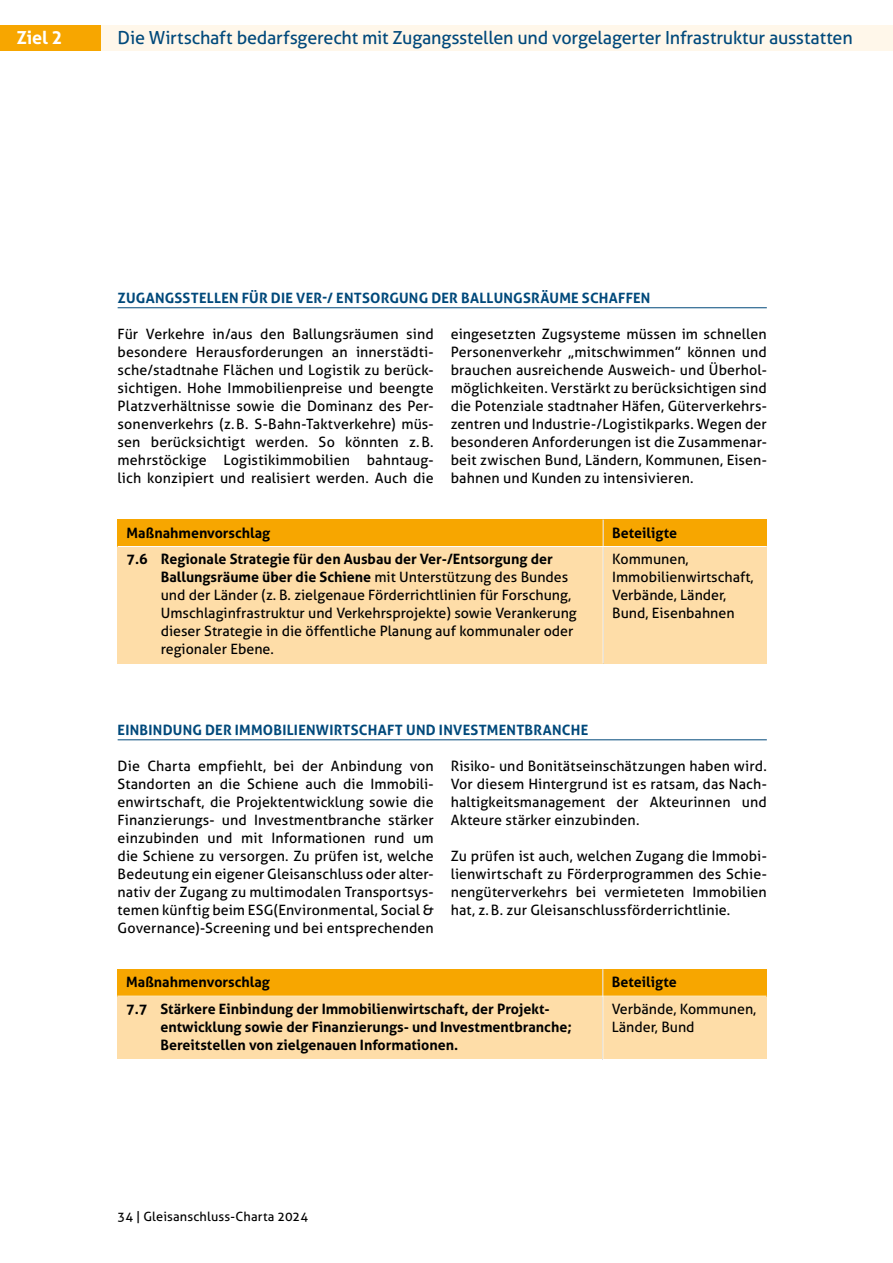
<style>
.page{position:relative;width:893px;height:1263px;background:#fff}
.page>*{position:absolute;margin:0;border:0;box-sizing:border-box;transform-origin:0 0}
.t1{font:18px "Aller";letter-spacing:-.015em;color:#00497b}
.t2{font:700 18px "Aller";color:#fff}
.t3{font:14.25px/18px "Aller";color:#000;text-align:justify}
.t4{font:700 14.25px/18px "Aller";color:#000}
.t5{font:700 14.25px "Aller";letter-spacing:.015em;color:#00497b}
.t6{font:12.75px "Aller";letter-spacing:.01em;color:#000}
.s1{font-weight:700}
</style>
<div class="page">
<div style="left:0;top:26px;width:893px;height:25px;background:#fff7ea"></div>
<div style="left:0;top:26px;width:101px;height:25px;background:#f7a600"></div>
<hr style="left:118px;top:307px;width:649px;height:1px;background:#00497b">
<hr style="left:118px;top:739px;width:649px;height:1px;background:#00497b">
<div style="left:118px;top:542px;width:649px;height:121px;background:#fedda8"></div>
<div style="left:118px;top:519px;width:649px;height:27px;background:#f7a600"></div>
<hr style="left:603px;top:519px;width:1px;height:144px;background:#fff">
<hr style="left:118px;top:546px;width:649px;height:1px;background:#fff">
<div style="left:117px;top:991px;width:650px;height:68px;background:#fedda8"></div>
<div style="left:117px;top:969px;width:650px;height:27px;background:#f7a600"></div>
<hr style="left:602px;top:969px;width:1px;height:90px;background:#fff">
<hr style="left:117px;top:996px;width:649px;height:1px;background:#fff">
<p class="t2" style="left:16px;top:27px;width:47px">Ziel 2</p>
<p class="t1" style="left:118px;top:27px;width:737px">Die Wirtschaft bedarfsgerecht mit Zugangsstellen und vorgelagerter Infrastruktur ausstatten</p>
<p class="t5" style="left:118px;top:289px;width:534px">ZUGANGSSTELLEN FÜR DIE VER-/ ENTSORGUNG DER BALLUNGSRÄUME SCHAFFEN</p>
<p class="t3" style="left:118px;top:325px;width:318px">Für Verkehre in/aus den Ballungsräumen sind besondere Herausforderungen an innerstädti&shy;sche/stadtnahe Flächen und Logistik zu berück&shy;sichtigen. Hohe Immobilienpreise und beengte Platzverhältnisse sowie die Dominanz des Per&shy;sonenverkehrs (z.B. S-Bahn-Taktverkehre) müs&shy;sen berücksichtigt werden. So könnten z.B. mehrstöckige Logistikimmobilien bahntaug&shy;lich konzipiert und realisiert werden. Auch die</p>
<p class="t3" style="left:451px;top:325px;width:318px">eingesetzten Zugsysteme müssen im schnellen Personenverkehr „mitschwimmen” können und brauchen ausreichende Ausweich- und Überhol&shy;möglichkeiten. Verstärkt zu berücksichtigen sind die Potenziale stadtnaher Häfen, Güterverkehrs&shy;zentren und Industrie-/Logistikparks. Wegen der besonderen Anforderungen ist die Zusammenar&shy;beit zwischen Bund, Ländern, Kommunen, Eisen&shy;bahnen und Kunden zu intensivieren.</p>
<p class="t4" style="left:127px;top:523px;width:145px">Maßnahmenvorschlag</p>
<p class="t4" style="left:612px;top:523px;width:66px">Beteiligte</p>
<p class="t3" style="left:161px;top:550px;width:418px;text-align:left;text-indent:-34px"><span class="s1">7.6 Regionale Strategie für den Ausbau der Ver-/Entsorgung der Ballungsräume über die Schiene</span> mit Unterstützung des Bundes und der Länder (z. B. zielgenaue Förderrichtlinien für Forschung, Umschlaginfrastruktur und Verkehrsprojekte) sowie Verankerung dieser Strategie in die öffentliche Planung auf kommunaler oder regionaler Ebene.</p>
<p class="t3" style="left:612px;top:550px;width:143px;text-align:left">Kommunen,<br>Immobilienwirtschaft,<br>Verbände, Länder,<br>Bund, Eisenbahnen</p>
<p class="t5" style="left:118px;top:721px;width:472px">EINBINDUNG DER IMMOBILIENWIRTSCHAFT UND INVESTMENTBRANCHE</p>
<p class="t3" style="left:118px;top:757px;width:318px">Die Charta empfiehlt, bei der Anbindung von Standorten an die Schiene auch die Immobili&shy;enwirtschaft, die Projektentwicklung sowie die Finanzierungs- und Investmentbranche stärker einzubinden und mit Informationen rund um die Schiene zu versorgen. Zu prüfen ist, welche Bedeutung ein eigener Gleisanschluss oder alter&shy;nativ der Zugang zu multimodalen Transportsys&shy;temen künftig beim ESG(Environmental, Social &amp; Governance)-Screening und bei entsprechenden</p>
<p class="t3" style="left:451px;top:757px;width:318px">Risiko- und Bonitätseinschätzungen haben wird.<br>Vor diesem Hintergrund ist es ratsam, das Nach&shy;haltigkeitsmanagement der Akteurinnen und Akteure stärker einzubinden.</p>
<p class="t3" style="left:451px;top:847px;width:318px">Zu prüfen ist auch, welchen Zugang die Immobi&shy;lienwirtschaft zu Förderprogrammen des Schie&shy;nengüterverkehrs bei vermieteten Immobilien hat, z.B. zur Gleisanschlussförderrichtlinie.</p>
<p class="t4" style="left:126px;top:973px;width:145px">Maßnahmenvorschlag</p>
<p class="t4" style="left:612px;top:973px;width:66px">Beteiligte</p>
<p class="t4" style="left:160px;top:1000px;width:413px;text-indent:-34px">7.7 Stärkere Einbindung der Immobilienwirtschaft, der Projekt&shy;entwicklung sowie der Finanzierungs- und Investmentbranche;<br>Bereitstellen von zielgenauen Informationen.</p>
<p class="t3" style="left:612px;top:1000px;width:146px">Verbände, Kommunen,<br>Länder, Bund</p>
<p class="t6" style="left:118px;top:1209px;width:192px">34 | Gleisanschluss-Charta 2024</p>
</div>
